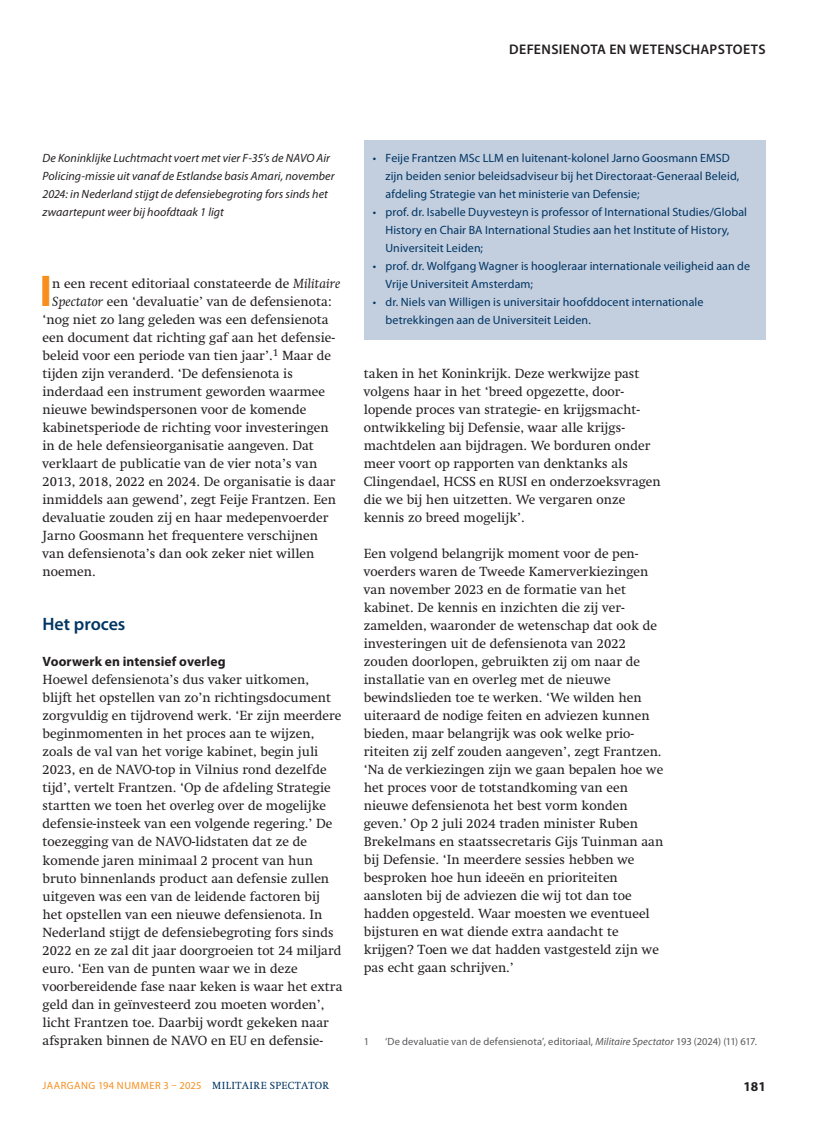
<style>
.page{position:relative;width:817px;height:1136px;background:#fff}
.page>*{position:absolute;margin:0;border:0;box-sizing:border-box;transform-origin:0 0}
.t1{font:700 44.7px "Myriad Pro";color:#f68f1e}
.t2{font:600 18px "Myriad Pro";color:#003562}
.t3{font:600 13.95px "Myriad Pro";letter-spacing:.025em;color:#231f20}
.t4{font:13.5px/18px "Swift LT Std";color:#231f20}
.t5{font:700 13.5px "Myriad Pro";letter-spacing:.005em;color:#231f20}
.t6{font:12px/18px "Myriad Pro";letter-spacing:.01em;color:#003562}
.t7{font:italic 12px/18px "Myriad Pro";letter-spacing:.005em;color:#231f20}
.t8{font:10.5px "Myriad Pro";letter-spacing:.01em;color:#57585a}
.t9{font:10.5px "Myriad Pro";letter-spacing:.045em;color:#f68f1e}
.s1{font-style:italic}
.s2{font-family:"Swift LT Std";color:#003562}
</style>
<div class="page">
<div style="left:364px;top:140px;width:401px;height:74px;background:#c3cedf"></div>
<div style="left:364px;top:194px;width:401px;height:74px;background:#c3cedf"></div>
<div style="left:364px;top:248px;width:401px;height:56px;background:#c3cedf"></div>
<div style="left:364px;top:284px;width:401px;height:56px;background:#c3cedf"></div>
<p class="t3" style="left:509px;top:40px;width:258px">DEFENSIENOTA EN WETENSCHAPSTOETS</p>
<p class="t7" style="left:43px;top:149px;width:293px">De Koninklijke Luchtmacht voert met vier F-35’s de NAVO Air Policing-missie uit vanaf de Estlandse basis Amari, november 2024: in Nederland stijgt de defensiebegroting fors sinds het zwaartepunt weer bij hoofdtaak 1 ligt</p>
<h1 class="t1" style="left:40px;top:262px;width:14px">I</h1>
<p class="t4" style="left:52px;top:275px;width:289px">n een recent editoriaal constateerde de <span class="s1">Militaire</span></p>
<p class="t4" style="left:52px;top:293px;width:281px"><span class="s1">Spectator</span> een ‘devaluatie’ van de defensienota:</p>
<p class="t4" style="left:43px;top:311px;width:288px">‘nog niet zo lang geleden was een defensienota</p>
<p class="t4" style="left:43px;top:329px;width:294px">een document dat richting gaf aan het defensie-</p>
<p class="t4" style="left:43px;top:347px;width:290px">beleid voor een periode van tien jaar’.<sup>1</sup> Maar de</p>
<p class="t4" style="left:43px;top:365px;width:252px">tijden zijn veranderd. ‘De defensienota is</p>
<p class="t4" style="left:43px;top:383px;width:284px">inderdaad een instrument geworden waarmee</p>
<p class="t4" style="left:43px;top:401px;width:265px">nieuwe bewindspersonen voor de komende</p>
<p class="t4" style="left:43px;top:419px;width:288px">kabinetsperiode de richting voor investeringen</p>
<p class="t4" style="left:43px;top:437px;width:273px">in de hele defensieorganisatie aangeven. Dat</p>
<p class="t4" style="left:43px;top:455px;width:276px">verklaart de publicatie van de vier nota’s van</p>
<p class="t4" style="left:43px;top:473px;width:294px">2013, 2018, 2022 en 2024. De organisatie is daar</p>
<p class="t4" style="left:43px;top:491px;width:295px">inmiddels aan gewend’, zegt Feije Frantzen. Een</p>
<p class="t4" style="left:43px;top:509px;width:287px">devaluatie zouden zij en haar medepenvoerder</p>
<p class="t4" style="left:43px;top:527px;width:277px">Jarno Goosmann het frequentere verschijnen</p>
<p class="t4" style="left:43px;top:545px;width:273px">van defensienota’s dan ook zeker niet willen</p>
<p class="t4" style="left:43px;top:563px;width:55px">noemen.</p>
<h2 class="t2" style="left:43px;top:613px;width:84px">HET PROCES</h2>
<p class="t5" style="left:43px;top:653px;width:184px">Voorwerk en intensief overleg</p>
<p class="t4" style="left:43px;top:671px;width:301px">Hoewel defensienota’s dus vaker uitkomen,<br>blijft het opstellen van zo’n richtingsdocument zorgvuldig en tijdrovend werk. ‘Er zijn meerdere beginmomenten in het proces aan te wijzen, zoals de val van het vorige kabinet, begin juli 2023, en de NAVO-top in Vilnius rond dezelfde tijd’, vertelt Frantzen. ‘Op de afdeling Strategie startten we toen het overleg over de mogelijke defensie-insteek van een volgende regering.’ De toezegging van de NAVO-lidstaten dat ze de komende jaren minimaal 2 procent van hun bruto binnenlands product aan defensie zullen uitgeven was een van de leidende factoren bij het opstellen van een nieuwe defensienota. In Nederland stijgt de defensiebegroting fors sinds 2022 en ze zal dit jaar doorgroeien tot 24 miljard euro. ‘Een van de punten waar we in deze voorbereidende fase naar keken is waar het extra geld dan in geïnvesteerd zou moeten worden’, licht Frantzen toe. Daarbij wordt gekeken naar afspraken binnen de NAVO en EU en defensie-</p>
<p class="t6" style="left:385px;top:149px;width:355px;text-indent:-13px">• Feije Frantzen MSc LLM en luitenant-kolonel Jarno Goosmann EMSD zijn beiden senior beleidsadviseur bij het Directoraat-Generaal Beleid, afdeling Strategie van het ministerie van Defensie;</p>
<p class="t6" style="left:385px;top:203px;width:363px;text-indent:-13px">• prof. dr. Isabelle Duyvesteyn is professor of International Studies/Global<br>History en Chair BA International Studies aan het Institute of History,<br>Universiteit Leiden;</p>
<p class="t6" style="left:385px;top:257px;width:366px;text-indent:-13px">• prof. dr. Wolfgang Wagner is hoogleraar internationale veiligheid aan de<br>Vrije Universiteit Amsterdam;</p>
<p class="t6" style="left:385px;top:293px;width:319px;text-indent:-13px">• dr. Niels van Willigen is universitair hoofddocent internationale betrekkingen aan de Universiteit Leiden.</p>
<p class="t4" style="left:364px;top:365px;width:298px">taken in het Koninkrijk. Deze werkwijze past volgens haar in het ‘breed opgezette, door&shy;lopende proces van strategie- en krijgsmacht&shy;ontwikkeling bij Defensie, waar alle krijgs&shy;machtdelen aan bijdragen. We borduren onder meer voort op rapporten van denktanks als Clingendael, HCSS en RUSI en onderzoeksvragen die we bij hen uitzetten. We vergaren onze kennis zo breed mogelijk’.</p>
<p class="t4" style="left:364px;top:545px;width:301px">Een volgend belangrijk moment voor de pen&shy;voerders waren de Tweede Kamerverkiezingen van november 2023 en de formatie van het kabinet. De kennis en inzichten die zij ver&shy;zamelden, waaronder de wetenschap dat ook de investeringen uit de defensienota van 2022 zouden doorlopen, gebruikten zij om naar de installatie van en overleg met de nieuwe bewindslieden toe te werken. ‘We wilden hen uiteraard de nodige feiten en adviezen kunnen bieden, maar belangrijk was ook welke prio&shy;riteiten zij zelf zouden aangeven’, zegt Frantzen. ‘Na de verkiezingen zijn we gaan bepalen hoe we het proces voor de totstandkoming van een nieuwe defensienota het best vorm konden geven.’ Op 2 juli 2024 traden minister Ruben Brekelmans en staatssecretaris Gijs Tuinman aan bij Defensie. ‘In meerdere sessies hebben we besproken hoe hun ideeën en prioriteiten aansloten bij de adviezen die wij tot dan toe hadden opgesteld. Waar moesten we eventueel bijsturen en wat diende extra aandacht te krijgen? Toen we dat hadden vastgesteld zijn we pas echt gaan schrijven.’</p>
<p class="t8" style="left:364px;top:1034px;width:7px">1</p>
<p class="t8" style="left:385px;top:1034px;width:373px">‘De devaluatie van de defensienota’, editoriaal, <span class="s1">Militaire Spectator</span> 193 (2024) (11) 617.</p>
<p class="t9" style="left:43px;top:1078px;width:288px">JAARGANG 194 NUMMER 3 – 2025 <span class="s2">MILITAIRE SPECTATOR</span></p>
<p class="t5" style="left:743px;top:1077px;width:24px">181</p>
</div>
